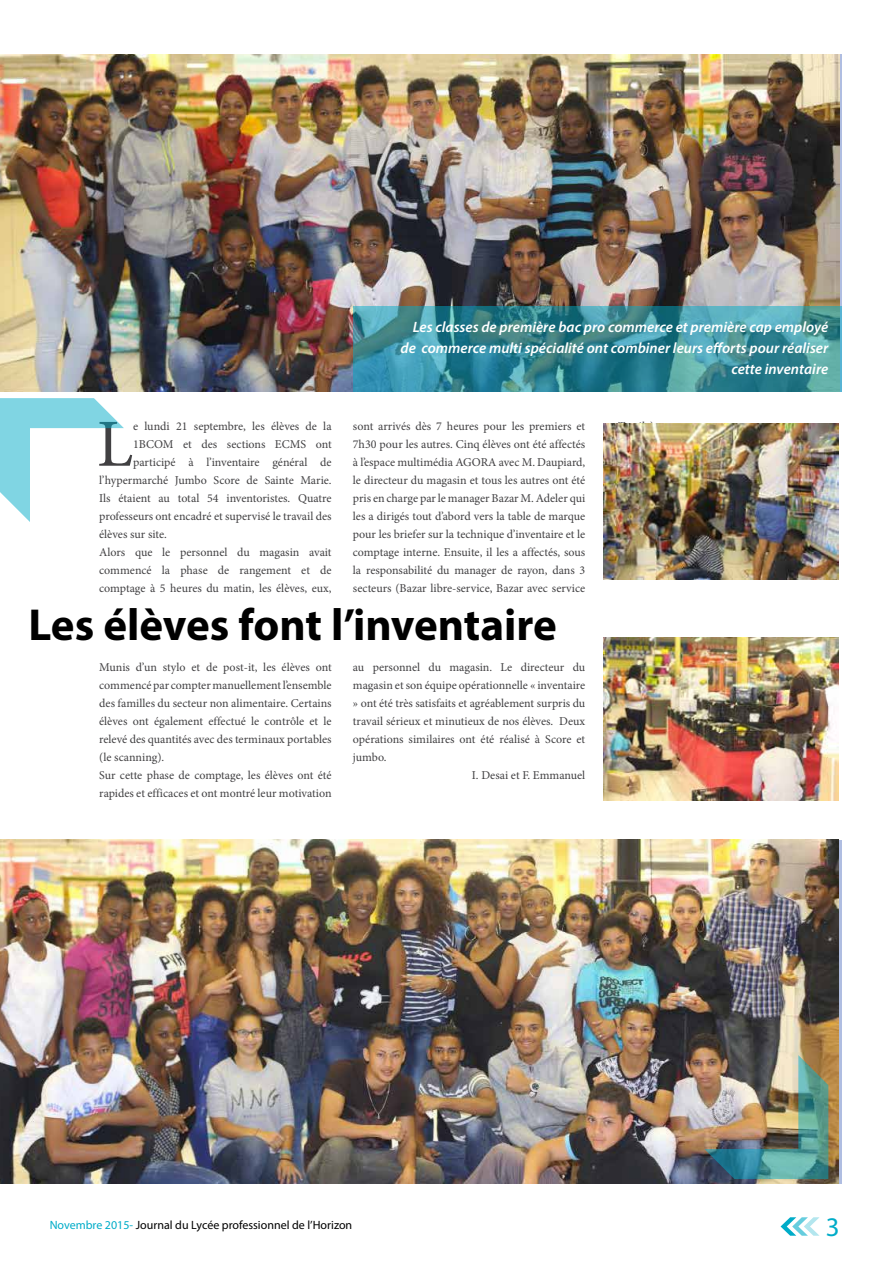
<style>
.page{position:relative;width:893px;height:1263px;background:#fff}
.page>*{position:absolute;margin:0;border:0;box-sizing:border-box;transform-origin:0 0}
.t1{font:67.35px "Minion Pro";color:#414042}
.t2{font:700 45px "Myriad Pro";color:#000}
.t3{font:27px "Myriad Pro";color:#00acc8}
.t4{font:italic 600 15px/21px "Myriad Pro";color:#fff;text-align:right}
.t5{font:12px/18px "Minion Pro";color:#414042;text-align:justify}
.t6{font:12px "Myriad Pro";color:#000}
.s1{color:#00acc8}
</style>
<div class="page">
<svg style="left:780px;top:1217px;width:39px;height:19px"></svg>
<img style="left:0;top:54px;width:840px;height:337px">
<img style="left:0;top:840px;width:839px;height:343px">
<svg style="left:0;top:398px;width:124px;height:124px"></svg>
<img style="left:704px;top:1055px;width:124px;height:124px">
<svg style="left:353px;top:306px;width:488px;height:85px;background:#3a8b98"></svg>
<img style="left:604px;top:423px;width:235px;height:157px">
<img style="left:604px;top:637px;width:235px;height:164px">
<h1 class="t1" style="left:97px;top:399px;width:38px">L</h1>
<p class="t5" style="left:133px;top:417px;width:200px">e lundi 21 septembre, les élèves de la</p>
<p class="t5" style="left:133px;top:435px;width:200px">1BCOM et des sections ECMS ont</p>
<p class="t5" style="left:133px;top:453px;width:200px">participé à l’inventaire général de</p>
<p class="t5" style="left:99px;top:471px;width:234px">l’hypermarché Jumbo Score de Sainte Marie.</p>
<p class="t5" style="left:99px;top:489px;width:234px">Ils étaient au total 54 inventoristes. Quatre</p>
<p class="t5" style="left:99px;top:507px;width:234px">professeurs ont encadré et supervisé le travail des</p>
<p class="t5" style="left:99px;top:525px;width:69px">élèves sur site.</p>
<p class="t5" style="left:99px;top:543px;width:234px">Alors que le personnel du magasin avait</p>
<p class="t5" style="left:99px;top:561px;width:234px">commencé la phase de rangement et de</p>
<p class="t5" style="left:99px;top:579px;width:234px">comptage à 5 heures du matin, les élèves, eux,</p>
<p class="t4" style="left:401px;top:316px;width:429px">Les classes de première bac pro commerce et première cap employé de commerce multi spécialité ont combiner leurs efforts pour réaliser cette inventaire</p>
<p class="t5" style="left:353px;top:417px;width:234px">sont arrivés dès 7 heures pour les premiers et 7h30 pour les autres. Cinq élèves ont été affectés à l’espace multimédia AGORA avec M. Daupiard, le directeur du magasin et tous les autres ont été pris en charge par le manager Bazar M. Adeler qui les a dirigés tout d’abord vers la table de marque pour les briefer sur la technique d’inventaire et le comptage interne. Ensuite, il les a affectés, sous la responsabilité du manager de rayon, dans 3 secteurs (Bazar libre-service, Bazar avec service</p>
<h2 class="t2" style="left:28px;top:596px;width:530px">Les élèves font l’inventaire</h2>
<p class="t5" style="left:99px;top:658px;width:234px;text-align:left">Munis d’un stylo et de post-it, les élèves ont commencé par compter manuellement l’ensemble des familles du secteur non alimentaire. Certains élèves ont également effectué le contrôle et le relevé des quantités avec des terminaux portables (le scanning).<br>Sur cette phase de comptage, les élèves ont été rapides et efficaces et ont montré leur motivation</p>
<p class="t5" style="left:353px;top:658px;width:234px">au personnel du magasin. Le directeur du</p>
<p class="t5" style="left:353px;top:676px;width:234px">magasin et son équipe opérationnelle « inventaire</p>
<p class="t5" style="left:353px;top:694px;width:234px">» ont été très satisfaits et agréablement surpris du</p>
<p class="t5" style="left:353px;top:712px;width:234px">travail sérieux et minutieux de nos élèves. Deux</p>
<p class="t5" style="left:353px;top:730px;width:234px">opérations similaires ont été réalisé à Score et</p>
<p class="t5" style="left:353px;top:748px;width:35px">jumbo.</p>
<p class="t5" style="left:472px;top:766px;width:115px">I. Desai et F. Emmanuel</p>
<p class="t6" style="left:50px;top:1218px;width:304px"><span class="s1">Novembre 2015-</span> Journal du Lycée professionnel de l’Horizon</p>
<h3 class="t3" style="left:826px;top:1210px;width:15px">3</h3>
</div>
